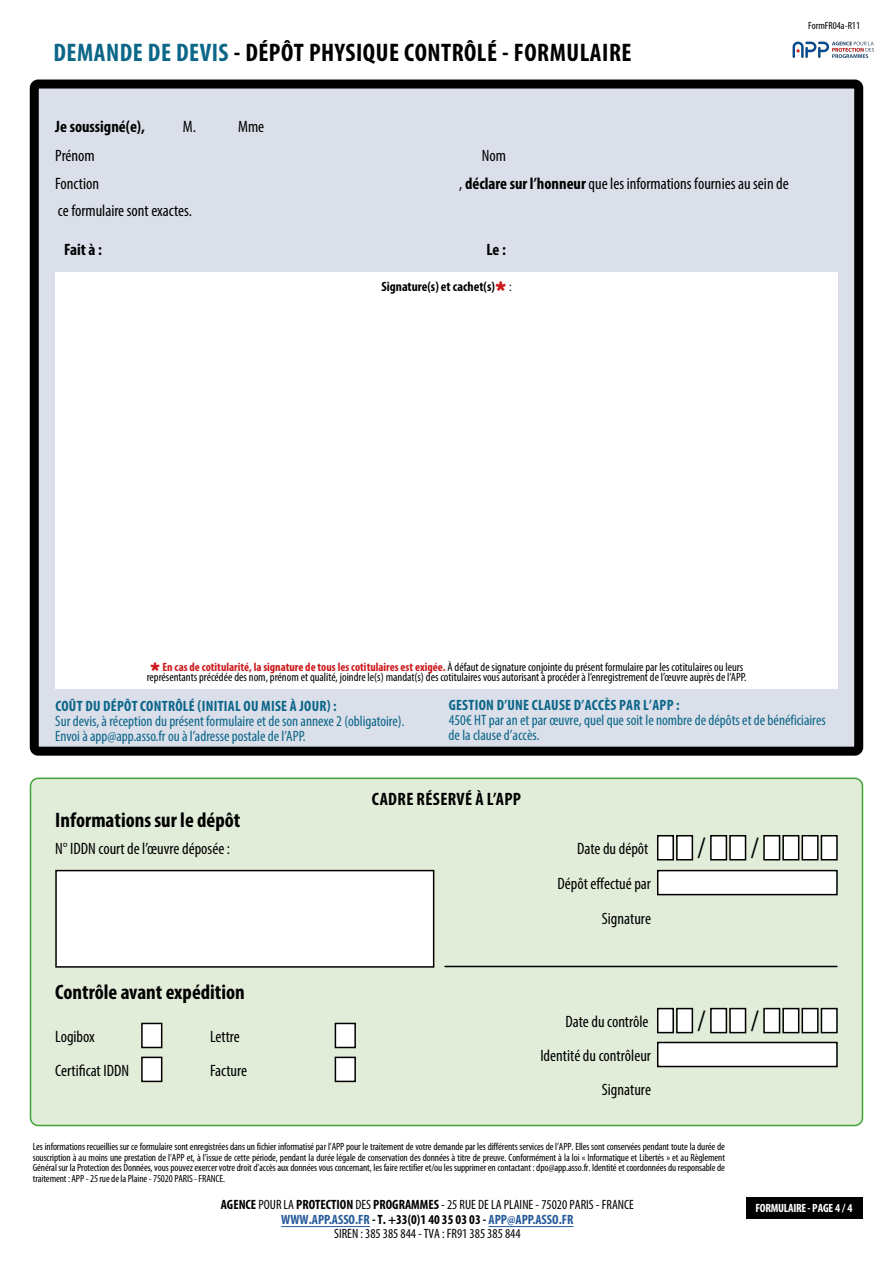
<style>
.page{position:relative;width:893px;height:1263px;background:#fff}
.page>*{position:absolute;margin:0;border:0;box-sizing:border-box;transform-origin:0 0}
.t1{font:condensed 28.5px "Myriad Pro";color:#000}
.t2{font:700 condensed 25.5px "Myriad Pro";letter-spacing:.02em;color:#000}
.t3{font:700 condensed 21px "Myriad Pro";color:#000}
.t4{font:700 condensed 18px "Myriad Pro";letter-spacing:.02em;color:#000}
.t5{font:condensed 16.5px/33.9px "Myriad Pro";color:#000}
.t6{font:700 condensed 16.5px "Myriad Pro";color:#000}
.t7{font:condensed 15px/15px "Myriad Pro";color:#0b6589}
.t8{font:700 condensed 15px "Myriad Pro";letter-spacing:.02em;color:#0b6589}
.t9{font:condensed 13.5px/14.4px "Myriad Pro";color:#000;text-align:center}
.t10{font:700 condensed 13.5px "Myriad Pro";color:#000}
.t11{font:condensed 12px/10.5px "Myriad Pro";color:#000;text-align:right}
.t12{font:700 condensed 12px "Myriad Pro";letter-spacing:-.02em;color:#fff}
.t13{font:condensed 10.5px/10.5px "Myriad Pro";letter-spacing:-.01em;color:#000;text-align:justify}
.s1{color:#0b6688}
.s2{font-weight:700}
.s3{font-weight:400}
.s4{font-weight:700;color:#cd171a}
.s5{font-weight:700;color:#275b9b}
</style>
<div class="page">
<hr style="left:489px;top:1226px;width:85px;height:1px;background:#275b9b">
<hr style="left:281px;top:1226px;width:89px;height:1px;background:#275b9b">
<div style="left:747px;top:1197px;width:116px;height:21px;background:#000"></div>
<div style="left:34px;top:84px;width:825px;height:667px;background:#dadfe9;border-radius:4px"></div>
<div style="left:30px;top:80px;width:833px;height:676px;border:9px solid #000;border-radius:4px"></div>
<div style="left:55px;top:272px;width:783px;height:416px;background:#fff"></div>
<div style="left:31px;top:778px;width:831px;height:347px;background:#e2edd9;border-radius:8px"></div>
<div style="left:30px;top:777px;width:833px;height:349px;border:2px solid #3fa535;border-radius:8px"></div>
<div style="left:658px;top:1042px;width:179px;height:24px;background:#fff"></div>
<div style="left:657px;top:1042px;width:181px;height:25px;border:2px solid #000"></div>
<div style="left:658px;top:870px;width:179px;height:25px;background:#fff"></div>
<div style="left:657px;top:870px;width:181px;height:25px;border:2px solid #000"></div>
<div style="left:56px;top:870px;width:378px;height:97px;background:#fff"></div>
<div style="left:55px;top:870px;width:379px;height:98px;border:2px solid #000"></div>
<hr style="left:445px;top:966px;width:392px;height:1px;background:#000">
<div style="left:142px;top:1023px;width:20px;height:24px;background:#fff"></div>
<div style="left:141px;top:1023px;width:21px;height:25px;border:2px solid #000"></div>
<div style="left:335px;top:1023px;width:20px;height:24px;background:#fff"></div>
<div style="left:335px;top:1023px;width:21px;height:25px;border:2px solid #000"></div>
<div style="left:335px;top:1057px;width:20px;height:24px;background:#fff"></div>
<div style="left:335px;top:1057px;width:21px;height:25px;border:2px solid #000"></div>
<div style="left:142px;top:1057px;width:20px;height:24px;background:#fff"></div>
<div style="left:141px;top:1057px;width:21px;height:25px;border:2px solid #000"></div>
<div style="left:764px;top:1008px;width:15px;height:24px;background:#fff"></div>
<div style="left:763px;top:1008px;width:17px;height:25px;border:2px solid #000"></div>
<div style="left:783px;top:1008px;width:16px;height:24px;background:#fff"></div>
<div style="left:782px;top:1008px;width:17px;height:25px;border:2px solid #000"></div>
<div style="left:711px;top:1008px;width:15px;height:24px;background:#fff"></div>
<div style="left:710px;top:1008px;width:17px;height:25px;border:2px solid #000"></div>
<div style="left:658px;top:1008px;width:15px;height:24px;background:#fff"></div>
<div style="left:657px;top:1008px;width:17px;height:25px;border:2px solid #000"></div>
<div style="left:802px;top:1008px;width:16px;height:24px;background:#fff"></div>
<div style="left:801px;top:1008px;width:18px;height:25px;border:2px solid #000"></div>
<div style="left:730px;top:1008px;width:15px;height:24px;background:#fff"></div>
<div style="left:729px;top:1008px;width:17px;height:25px;border:2px solid #000"></div>
<div style="left:677px;top:1008px;width:15px;height:24px;background:#fff"></div>
<div style="left:676px;top:1008px;width:17px;height:25px;border:2px solid #000"></div>
<div style="left:821px;top:1008px;width:16px;height:24px;background:#fff"></div>
<div style="left:821px;top:1008px;width:17px;height:25px;border:2px solid #000"></div>
<div style="left:764px;top:836px;width:15px;height:24px;background:#fff"></div>
<div style="left:763px;top:835px;width:17px;height:25px;border:2px solid #000"></div>
<div style="left:783px;top:836px;width:16px;height:24px;background:#fff"></div>
<div style="left:782px;top:835px;width:17px;height:25px;border:2px solid #000"></div>
<div style="left:711px;top:836px;width:15px;height:24px;background:#fff"></div>
<div style="left:710px;top:835px;width:17px;height:25px;border:2px solid #000"></div>
<div style="left:658px;top:836px;width:15px;height:24px;background:#fff"></div>
<div style="left:657px;top:835px;width:17px;height:25px;border:2px solid #000"></div>
<div style="left:802px;top:836px;width:16px;height:24px;background:#fff"></div>
<div style="left:801px;top:835px;width:18px;height:25px;border:2px solid #000"></div>
<div style="left:730px;top:836px;width:15px;height:24px;background:#fff"></div>
<div style="left:729px;top:835px;width:17px;height:25px;border:2px solid #000"></div>
<div style="left:677px;top:836px;width:15px;height:24px;background:#fff"></div>
<div style="left:676px;top:835px;width:17px;height:25px;border:2px solid #000"></div>
<div style="left:821px;top:836px;width:16px;height:24px;background:#fff"></div>
<div style="left:821px;top:835px;width:17px;height:25px;border:2px solid #000"></div>
<img style="left:792px;top:41px;width:82px;height:17px">
<h2 class="t2" style="left:54px;top:36px;width:579px"><span class="s1">DEMANDE DE DEVIS</span> - DÉPÔT PHYSIQUE CONTRÔLÉ - FORMULAIRE</h2>
<p class="t13" style="left:808px;top:20px;width:53px">FormFR04a-R11</p>
<h3 class="t6" style="left:55px;top:117px;width:91px">Je soussigné(e),</h3>
<h3 class="t5" style="left:55px;top:141px;width:45px;line-height:28px">Prénom<br>Fonction</h3>
<h3 class="t5" style="left:482px;top:138px;width:26px">Nom</h3>
<h3 class="t5" style="left:183px;top:110px;width:15px">M.</h3>
<h3 class="t5" style="left:238px;top:110px;width:28px">Mme</h3>
<h3 class="t5" style="left:459px;top:166px;width:331px">, <span class="s2">déclare sur l’honneur</span> que les informations fournies au sein de</h3>
<h3 class="t5" style="left:58px;top:194px;width:136px">ce formulaire sont exactes.</h3>
<h3 class="t6" style="left:64px;top:239px;width:39px">Fait à :</h3>
<h3 class="t6" style="left:486px;top:239px;width:21px">Le :</h3>
<p class="t10" style="left:381px;top:278px;width:132px">Signature(s) et cachet(s) <span class="s3">:</span></p>
<p class="t11" style="left:147px;top:661px;width:601px"><span class="s4">En cas de cotitularité, la signature de tous les cotitulaires est exigée.</span> À défaut de signature conjointe du présent formulaire par les cotitulaires ou leurs représentants précédée des nom, prénom et qualité, joindre le(s) mandat(s) des cotitulaires vous autorisant à procéder à l’enregistrement de l’œuvre auprès de l’APP.</p>
<h3 class="t8" style="left:55px;top:696px;width:283px">COÛT DU DÉPÔT CONTRÔLÉ (INITIAL OU MISE À JOUR) :</h3>
<h3 class="t7" style="left:55px;top:713px;width:351px">Sur devis, à réception du présent formulaire et de son annexe 2 (obligatoire).<br>Envoi à app@app.asso.fr ou à l’adresse postale de l’APP.</h3>
<h3 class="t8" style="left:449px;top:696px;width:232px">GESTION D’UNE CLAUSE D’ACCÈS PAR L’APP :</h3>
<h3 class="t7" style="left:449px;top:712px;width:379px">450€ HT par an et par œuvre, quel que soit le nombre de dépôts et de bénéficiaires de la clause d’accès.</h3>
<h3 class="t3" style="left:55px;top:806px;width:187px">Informations sur le dépôt</h3>
<h3 class="t5" style="left:55px;top:831px;width:176px">N° IDDN court de l’œuvre déposée :</h3>
<h3 class="t3" style="left:55px;top:979px;width:191px">Contrôle avant expédition</h3>
<h3 class="t5" style="left:55px;top:1019px;width:75px">Logibox<br>Certificat IDDN</h3>
<h3 class="t5" style="left:210px;top:1019px;width:38px">Lettre<br>Facture</h3>
<h3 class="t4" style="left:372px;top:788px;width:151px">CADRE RÉSERVÉ À L’APP</h3>
<h3 class="t5" style="left:557px;top:831px;width:95px;line-height:34.8px;text-align:right">Date du dépôt<br>Dépôt effectué par<br>Signature</h3>
<h1 class="t1" style="left:698px;top:830px;width:10px">/</h1>
<h1 class="t1" style="left:751px;top:830px;width:10px">/</h1>
<h3 class="t5" style="left:540px;top:1004px;width:112px;text-align:right">Date du contrôle<br>Identité du contrôleur<br>Signature</h3>
<h1 class="t1" style="left:751px;top:1003px;width:10px">/</h1>
<h1 class="t1" style="left:698px;top:1003px;width:10px">/</h1>
<p class="t13" style="left:33px;top:1141px;width:694px">Les informations recueillies sur ce formulaire sont enregistrées dans un fichier informatisé par l’APP pour le traitement de votre demande par les différents services de l’APP. Elles sont conservées pendant toute la durée de souscription à au moins une prestation de l’APP et, à l’issue de cette période, pendant la durée légale de conservation des données à titre de preuve. Conformément à la loi « Informatique et Libertés » et au Règlement Général sur la Protection des Données, vous pouvez exercer votre droit d’accès aux données vous concernant, les faire rectifier et/ou les supprimer en contactant : dpo@app.asso.fr. Identité et coordonnées du responsable de traitement : APP - 25 rue de la Plaine - 75020 PARIS - FRANCE.</p>
<p class="t9" style="left:221px;top:1197px;width:415px"><span class="s2">AGENCE</span> POUR LA <span class="s2">PROTECTION</span> DES <span class="s2">PROGRAMMES</span> - 25 RUE DE LA PLAINE - 75020 PARIS - FRANCE<br><span class="s5">WWW.APP.ASSO.FR</span> <span class="s2">- T. +33(0)1 40 35 03 03 -</span> <span class="s5">APP@APP.ASSO.FR<br></span>SIREN : 385 385 844 - TVA : FR91 385 385 844</p>
<p class="t12" style="left:755px;top:1200px;width:99px">FORMULAIRE - PAGE 4 / 4</p>
</div>
